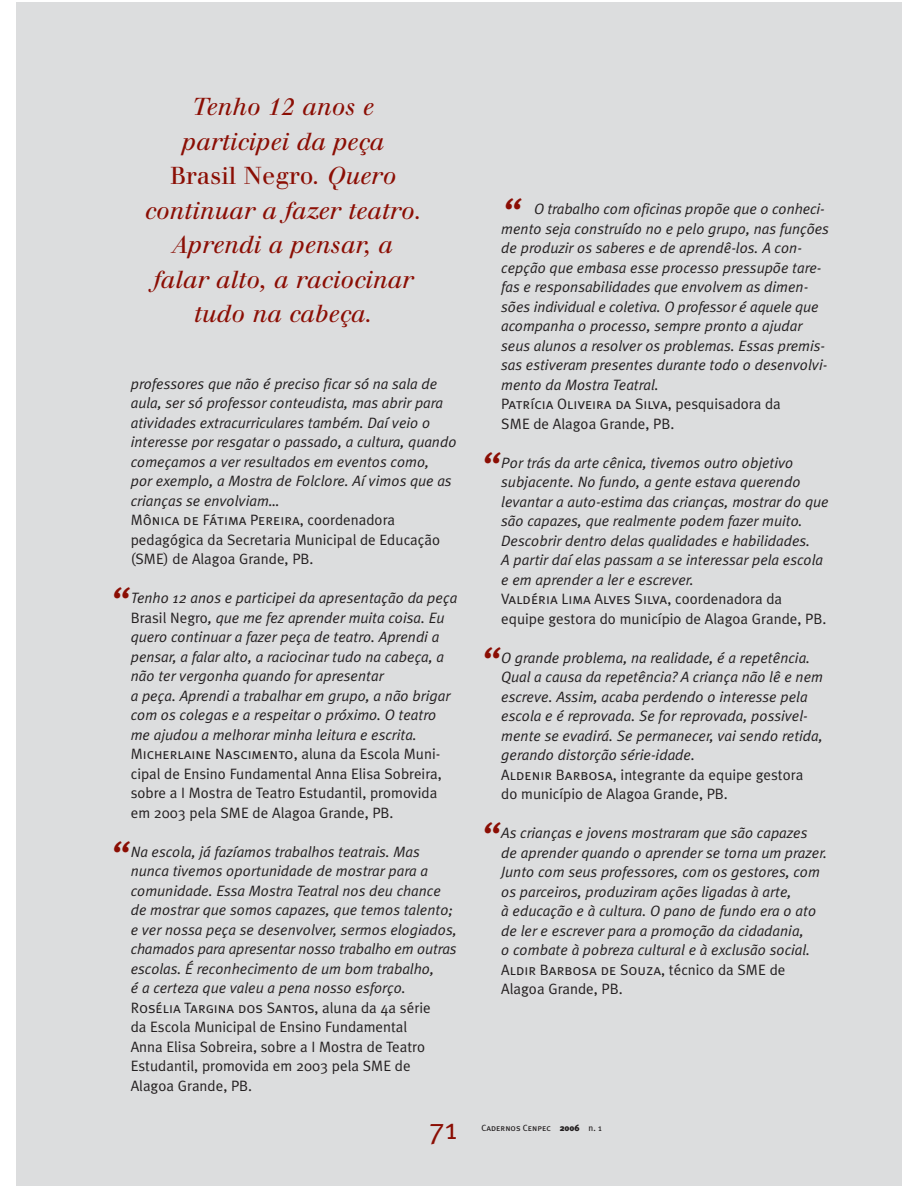
<style>
.page{position:relative;width:918px;height:1188px;background:#fff}
.page>*{position:absolute;margin:0;border:0;box-sizing:border-box;transform-origin:0 0}
.t1{font:italic 42px "Meta Plus Normal";color:#8b0e04}
.t2{font:30px "Meta Plus Normal";color:#8b0e04}
.t3{font:italic 24px/34.5px "Walbaum";color:#8b0e04;text-align:center}
.t4{font:italic 15px/19.5px "Meta Plus Normal";color:#231f20}
.t5{font:15px/19.5px "Meta Plus Normal";color:#231f20}
.t6{font:15px "Meta Plus Normal Caps";color:#231f20}
.t7{font:9px "Meta Plus Book Caps";color:#231f20}
.s1{font-style:normal}
.s2{font-family:"Meta Plus Normal"}
.s3{font-family:"Meta Plus Normal Caps";font-style:normal}
.s4{font-family:"Meta Plus";font-weight:900}
.s5{font-family:"Meta Plus"}
</style>
<div class="page">
<div style="left:16px;top:2px;width:886px;height:1184px;background:#dcddde"></div>
<h3 class="t3" style="left:145px;top:92px;width:278px">Tenho 12 anos e participei da peça<br><span class="s1">Brasil Negro</span>. Quero continuar a fazer teatro.<br>Aprendi a pensar, a falar alto, a raciocinar tudo na cabeça.</h3>
<p class="t4" style="left:131px;top:375px;width:327px">professores que não é preciso ficar só na sala de aula, ser só professor conteudista, mas abrir para atividades extracurriculares também. Daí veio o interesse por resgatar o passado, a cultura, quando começamos a ver resultados em eventos como,<br>por exemplo, a Mostra de Folclore. Aí vimos que as crianças se envolviam…</p>
<p class="t6" style="left:131px;top:511px;width:266px">Mônica de Fátima Pereira<span class="s2">, coordenadora</span></p>
<p class="t5" style="left:131px;top:531px;width:311px">pedagógica da Secretaria Municipal de Educação (SME) de Alagoa Grande, PB.</p>
<h1 class="t1" style="left:109px;top:586px;width:21px">“</h1>
<p class="t4" style="left:131px;top:589px;width:328px">Tenho 12 anos e participei da apresentação da peça <span class="s1">Brasil Negro</span>, que me fez aprender muita coisa. Eu quero continuar a fazer peça de teatro. Aprendi a pensar, a falar alto, a raciocinar tudo na cabeça, a não ter vergonha quando for apresentar<br>a peça. Aprendi a trabalhar em grupo, a não brigar com os colegas e a respeitar o próximo. O teatro me ajudou a melhorar minha leitura e escrita.</p>
<p class="t6" style="left:131px;top:745px;width:311px">Micherlaine Nascimento<span class="s2">, aluna da Escola Muni-</span></p>
<p class="t5" style="left:131px;top:765px;width:313px">cipal de Ensino Fundamental Anna Elisa Sobreira, sobre a I Mostra de Teatro Estudantil, promovida em 2003 pela SME de Alagoa Grande, PB.</p>
<h1 class="t1" style="left:109px;top:839px;width:21px">“</h1>
<p class="t4" style="left:131px;top:843px;width:328px">Na escola, já fazíamos trabalhos teatrais. Mas nunca tivemos oportunidade de mostrar para a comunidade. Essa Mostra Teatral nos deu chance de mostrar que somos capazes, que temos talento; e ver nossa peça se desenvolver, sermos elogiados, chamados para apresentar nosso trabalho em outras escolas. É reconhecimento de um bom trabalho,<br>é a certeza que valeu a pena nosso esforço.</p>
<p class="t6" style="left:131px;top:999px;width:301px">Rosélia Targina dos Santos<span class="s2">, aluna da 4a série</span></p>
<p class="t5" style="left:131px;top:1019px;width:296px">da Escola Municipal de Ensino Fundamental Anna Elisa Sobreira, sobre a I Mostra de Teatro Estudantil, promovida em 2003 pela SME de Alagoa Grande, PB.</p>
<h2 class="t2" style="left:429px;top:1117px;width:30px">71</h2>
<h1 class="t1" style="left:501px;top:197px;width:21px">“</h1>
<p class="t4" style="left:501px;top:200px;width:329px;text-indent:33px">O trabalho com oficinas propõe que o conheci&shy;mento seja construído no e pelo grupo, nas funções de produzir os saberes e de aprendê-los. A con&shy;cepção que embasa esse processo pressupõe tare&shy;fas e responsabilidades que envolvem as dimen&shy;sões individual e coletiva. O professor é aquele que acompanha o processo, sempre pronto a ajudar seus alunos a resolver os problemas. Essas premis&shy;sas estiveram presentes durante todo o desenvolvi&shy;mento da Mostra Teatral.</p>
<p class="t6" style="left:501px;top:396px;width:281px">Patrícia Oliveira da Silva<span class="s2">, pesquisadora da</span></p>
<p class="t5" style="left:501px;top:415px;width:175px">SME de Alagoa Grande, PB.</p>
<h1 class="t1" style="left:480px;top:450px;width:21px">“</h1>
<p class="t4" style="left:501px;top:454px;width:329px">Por trás da arte cênica, tivemos outro objetivo subjacente. No fundo, a gente estava querendo levantar a auto-estima das crianças, mostrar do que são capazes, que realmente podem fazer muito.<br>Descobrir dentro delas qualidades e habilidades.<br>A partir daí elas passam a se interessar pela escola e em aprender a ler e escrever.</p>
<p class="t6" style="left:501px;top:591px;width:282px">Valdéria Lima Alves Silva<span class="s2">, coordenadora da</span></p>
<p class="t5" style="left:501px;top:610px;width:327px">equipe gestora do município de Alagoa Grande, PB.</p>
<h1 class="t1" style="left:480px;top:645px;width:21px">“</h1>
<p class="t4" style="left:501px;top:649px;width:323px">O grande problema, na realidade, é a repetência.<br>Qual a causa da repetência? A criança não lê e nem escreve. Assim, acaba perdendo o interesse pela escola e é reprovada. Se for reprovada, possivel&shy;mente se evadirá. Se permanecer, vai sendo retida, gerando distorção série-idade.<br><span class="s3">Aldenir Barbosa</span><span class="s1">, integrante da equipe gestora do município de Alagoa Grande, PB.</span></p>
<h1 class="t1" style="left:480px;top:821px;width:21px">“</h1>
<p class="t4" style="left:501px;top:824px;width:328px">As crianças e jovens mostraram que são capazes<br>de aprender quando o aprender se torna um prazer.<br>Junto com seus professores, com os gestores, com os parceiros, produziram ações ligadas à arte,<br>à educação e à cultura. O pano de fundo era o ato de ler e escrever para a promoção da cidadania,<br>o combate à pobreza cultural e à exclusão social.</p>
<p class="t6" style="left:501px;top:961px;width:286px">Aldir Barbosa de Souza<span class="s2">, técnico da SME de</span></p>
<p class="t5" style="left:501px;top:981px;width:123px">Alagoa Grande, PB.</p>
<p class="t7" style="left:482px;top:1122px;width:122px">Cadernos Cenpec <span class="s4">2006</span> <span class="s5">n. 1</span></p>
</div>
